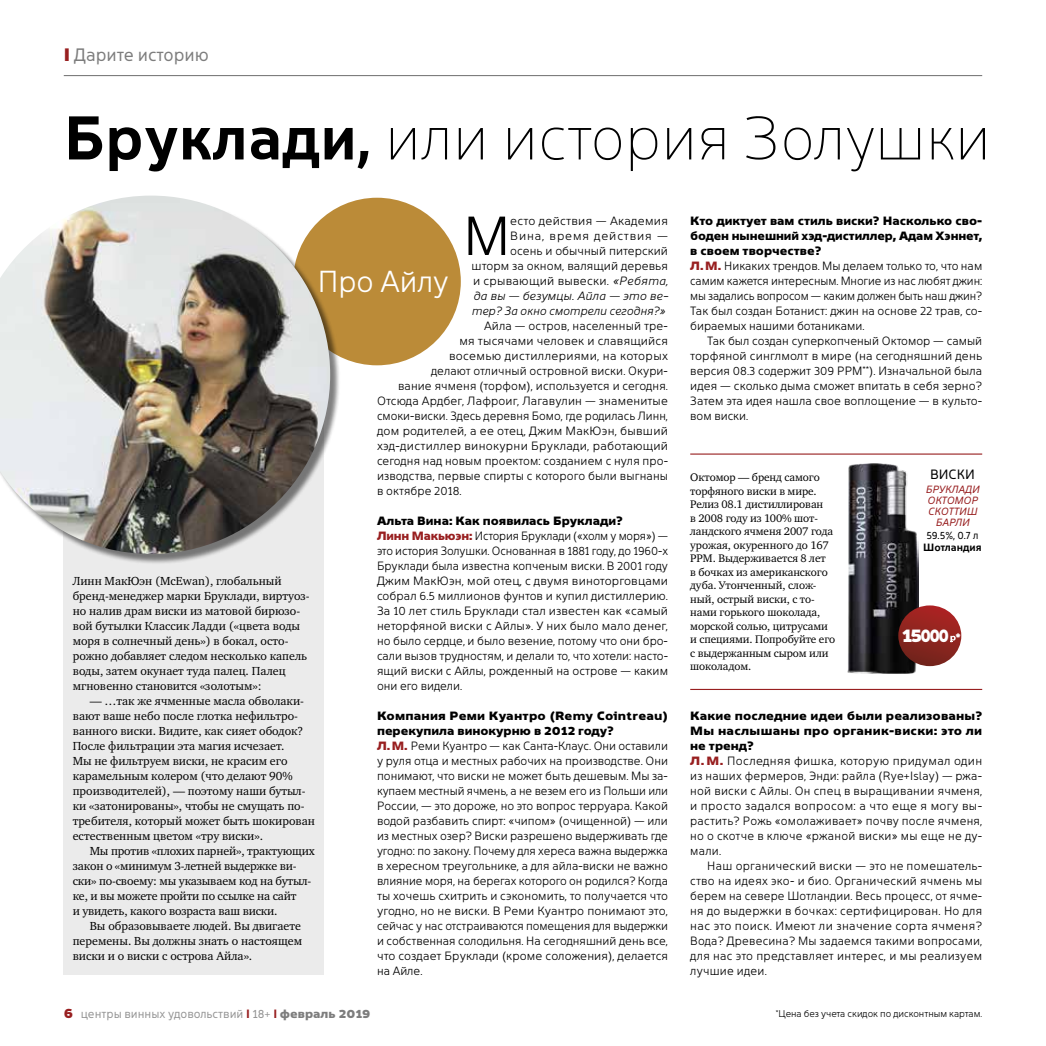
<style>
.page{position:relative;width:1046px;height:1046px;background:#fff}
.page>*{position:absolute;margin:0;border:0;box-sizing:border-box;transform-origin:0 0}
.t1{font:100 61.5px "Tecla";color:#000}
.t2{font:300 54.9px "Tecla";color:#000}
.t3{font:300 30.3px "Tecla";color:#fff}
.t4{font:900 18.45px "Tecla";letter-spacing:-.105em;color:#fff}
.t5{font:18px "Tecla";color:#7d7d7d}
.t6{font:13.5px "Tecla";color:#000}
.t7{font:300 12px/15px "Tecla";color:#000}
.t8{font:12px/15px "Charter ITC";color:#000}
.t9{font:300 12px/15px "Tecla";letter-spacing:.02em;color:#000;text-align:right}
.t10{font:12px "Tecla";color:#959595}
.t11{font:300 12px "Tecla";letter-spacing:.025em;color:#000}
.t12{font:11.25px/13.5px "Charter ITC";letter-spacing:-.005em;color:#000}
.t13{font:italic 10.5px/10.9px "Tecla";color:#981f20;text-align:center}
.t14{font:10.5px "Tecla";color:#000}
.t15{font:700 10.5px "Tecla";color:#000}
.t16{font:300 9.75px "Tecla";color:#000}
.s1{font-weight:900;color:#981f20}
.s2{font-weight:700}
.s3{font-style:italic}
.s4{font-weight:900}
.s5{font-weight:900;font-size:13.5px;color:#981f20}
.s6{font-weight:700;color:#981f20}
.s7{font-weight:900;color:#7d7d7d}
.s8{font-size:10.65px}
</style>
<div class="page">
<div style="left:64px;top:291px;width:260px;height:684px;background:#ebebeb"></div>
<div style="left:293px;top:198px;width:168px;height:167px;background:#bb8b38;border-radius:50%"></div>
<hr style="left:64px;top:75px;width:918px;height:1px;background:#7d7d7d">
<div style="left:0;top:197px;width:341px;height:368px;background:#000;opacity:.5"></div>
<img style="left:0;top:196px;width:330px;height:358px">
<img style="left:847px;top:464px;width:72px;height:210px">
<svg style="left:898px;top:605px;width:63px;height:61px;background:#8d3b37"></svg>
<hr style="left:690px;top:454px;width:292px;height:1px;background:#981f20">
<hr style="left:690px;top:689px;width:292px;height:1px;background:#981f20">
<h3 class="t5" style="left:64px;top:45px;width:147px"><span class="s1">I</span> Дарите историю</h3>
<h1 class="t1" style="left:64px;top:106px;width:929px"><span class="s2">Бруклади,</span> или история Золушки</h1>
<p class="t9" style="left:472px;top:214px;width:198px">есто действия — Академия<br>Вина, время действия —<br>осень и обычный питерский шторм за окном, валящий деревья и срывающий вывески. <span class="s3">«Ребята, да вы — безумцы. Айла — это ве&shy;тер? За окно смотрели сегодня?»</span></p>
<p class="t7" style="left:484px;top:319px;width:185px">Айла — остров, населенный тре-</p>
<p class="t7" style="left:460px;top:334px;width:210px">мя тысячами человек и славящийся</p>
<p class="t11" style="left:449px;top:349px;width:220px">восемью дистиллериями, на которых</p>
<p class="t7" style="left:431px;top:364px;width:238px">делают отличный островной виски. Окури-</p>
<p class="t7" style="left:398px;top:379px;width:272px">вание ячменя (торфом), используется и сегодня.</p>
<p class="t7" style="left:377px;top:394px;width:292px">Отсюда Ардбег, Лафроиг, Лагавулин — знаменитые</p>
<p class="t7" style="left:377px;top:409px;width:292px">смоки-виски. Здесь деревня Бомо, где родилась Линн,</p>
<p class="t9" style="left:377px;top:424px;width:292px">дом родителей, а ее отец, Джим МакЮэн, бывший</p>
<p class="t9" style="left:377px;top:439px;width:293px">хэд-дистиллер винокурни Бруклади, работающий</p>
<p class="t7" style="left:377px;top:454px;width:293px">сегодня над новым проектом: созданием с нуля про-</p>
<p class="t7" style="left:377px;top:469px;width:293px">изводства, первые спирты с которого были выгнаны</p>
<p class="t7" style="left:377px;top:484px;width:86px">в октябре 2018.</p>
<p class="t7" style="left:377px;top:514px;width:293px"><span class="s4">Альта Вина: Как появилась Бруклади?<br></span><span class="s1">Линн Макьюэн:</span> История Бруклади («холм у моря») — это история Золушки. Основанная в 1881 году, до 1960-х Бруклади была известна копченым виски. В 2001 году Джим МакЮэн, мой отец, с двумя виноторговцами собрал 6.5 миллионов фунтов и купил дистиллерию.<br>За 10 лет стиль Бруклади стал известен как «самый неторфяной виски с Айлы». У них было мало денег, но было сердце, и было везение, потому что они бро&shy;сали вызов трудностям, и делали то, что хотели: насто&shy;ящий виски с Айлы, рожденный на острове — каким они его видели.</p>
<p class="t7" style="left:377px;top:709px;width:293px"><span class="s4">Компания Реми Куантро (Remy Cointreau) перекупила винокурню в 2012 году?<br></span><span class="s1">Л.М.</span> Реми Куантро — как Санта-Клаус. Они оставили у руля отца и местных рабочих на производстве. Они понимают, что виски не может быть дешевым. Мы за&shy;купаем местный ячмень, а не везем его из Польши или России, — это дороже, но это вопрос терруара. Какой водой разбавить спирт: «чипом» (очищенной) — или из местных озер? Виски разрешено выдерживать где угодно: по закону. Почему для хереса важна выдержка в хересном треугольнике, а для айла-виски не важно влияние моря, на берегах которого он родился? Когда ты хочешь схитрить и сэкономить, то получается что угодно, но не виски. В Реми Куантро понимают это, сейчас у нас отстраиваются помещения для выдержки и собственная солодильня. На сегодняшний день все, что создает Бруклади (кроме соложения), делается на Айле.</p>
<h2 class="t2" style="left:463px;top:207px;width:49px">М</h2>
<h3 class="t3" style="left:318px;top:266px;width:133px">Про Айлу</h3>
<p class="t8" style="left:73px;top:573px;width:238px">Линн МакЮэн (McEwan), глобальный бренд-менеджер марки Бруклади, виртуоз&shy;но налив драм виски из матовой бирюзо&shy;вой бутылки Классик Ладди («цвета воды моря в солнечный день») в бокал, осто&shy;рожно добавляет следом несколько капель воды, затем окунает туда палец. Палец мгновенно становится «золотым»:</p>
<p class="t8" style="left:73px;top:693px;width:244px;text-indent:17px">— …так же ячменные масла обволаки&shy;вают ваше небо после глотка нефильтро&shy;ванного виски. Видите, как сияет ободок?<br>После фильтрации эта магия исчезает.<br>Мы не фильтруем виски, не красим его карамельным колером (что делают 90% производителей), — поэтому наши бутыл&shy;ки «затонированы», чтобы не смущать по&shy;требителя, который может быть шокирован естественным цветом «тру виски».</p>
<p class="t8" style="left:73px;top:843px;width:244px;text-indent:17px">Мы против «плохих парней», трактующих закон о «минимум 3-летней выдержке ви&shy;ски» по-своему: мы указываем код на бутыл&shy;ке, и вы можете пройти по ссылке на сайт<br>и увидеть, какого возраста ваш виски.</p>
<p class="t8" style="left:73px;top:918px;width:231px;text-align:justify;text-indent:17px">Вы образовываете людей. Вы двигаете перемены. Вы должны знать о настоящем виски и о виски с острова Айла».</p>
<p class="t10" style="left:64px;top:1007px;width:308px"><span class="s5">6</span> центры винных удовольствий <span class="s6">I</span> 18+ <span class="s6">I</span> <span class="s7">февраль 2019</span></p>
<p class="t7" style="left:690px;top:214px;width:294px"><span class="s4">Кто диктует вам стиль виски? Насколько сво&shy;боден нынешний хэд-дистиллер, Адам Хэннет, в своем творчестве?<br></span><span class="s1">Л.М.</span> Никаких трендов. Мы делаем только то, что нам самим кажется интересным. Многие из нас любят джин: мы задались вопросом — каким должен быть наш джин?<br>Так был создан Ботанист: джин на основе 22 трав, со&shy;бираемых нашими ботаниками.</p>
<p class="t7" style="left:690px;top:334px;width:294px;text-align:justify;text-indent:17px">Так был создан суперкопченый Октомор — самый торфяной синглмолт в мире (на сегодняшний день версия 08.3 содержит 309 PPM<sup>**</sup>). Изначальной была идея — сколько дыма сможет впитать в себя зерно?<br>Затем эта идея нашла свое воплощение — в культо&shy;вом виски.</p>
<p class="t12" style="left:690px;top:471px;width:147px">Октомор — бренд самого торфяного виски в мире.<br>Релиз 08.1 дистиллирован<br>в 2008 году из 100% шот&shy;ландского ячменя 2007 года урожая, окуренного до 167<br>PPM. Выдерживается 8 лет<br>в бочках из американского дуба. Утонченный, слож&shy;ный, острый виски, с то&shy;нами горького шоколада, морской солью, цитрусами и специями. Попробуйте его с выдержанным сыром или шоколадом.</p>
<p class="t6" style="left:930px;top:467px;width:46px">ВИСКИ</p>
<p class="t13" style="left:925px;top:485px;width:56px">БРУКЛАДИ<br>ОКТОМОР<br>СКОТТИШ<br>БАРЛИ</p>
<p class="t14" style="left:926px;top:530px;width:54px">59.5%, 0.7 л</p>
<p class="t15" style="left:923px;top:542px;width:60px">Шотландия</p>
<h3 class="t4" style="left:902px;top:625px;width:60px">15000 <span class="s8">*</span></h3>
<p class="t9" style="left:690px;top:709px;width:294px;text-align:left"><span class="s4">Какие последние идеи были реализованы?<br>Мы наслышаны про органик-виски: это ли не тренд?<br></span><span class="s1">Л. М.</span> Последняя фишка, которую придумал один из наших фермеров, Энди: райла (Rye+Islay) — ржа&shy;ной виски с Айлы. Он спец в выращивании ячменя, и просто задался вопросом: а что еще я могу вы&shy;растить? Рожь «омолаживает» почву после ячменя, но о скотче в ключе «ржаной виски» мы еще не ду&shy;мали.</p>
<p class="t7" style="left:690px;top:859px;width:294px;text-align:justify;text-indent:17px">Наш органический виски — это не помешатель&shy;ство на идеях эко- и био. Органический ячмень мы берем на севере Шотландии. Весь процесс, от ячме&shy;ня до выдержки в бочках: сертифицирован. Но для нас это поиск. Имеют ли значение сорта ячменя?<br>Вода? Древесина? Мы задаемся такими вопросами, для нас это представляет интерес, и мы реализуем лучшие идеи.</p>
<p class="t16" style="left:776px;top:1008px;width:208px"><sup>*</sup>Цена без учета скидок по дисконтным картам.</p>
</div>
